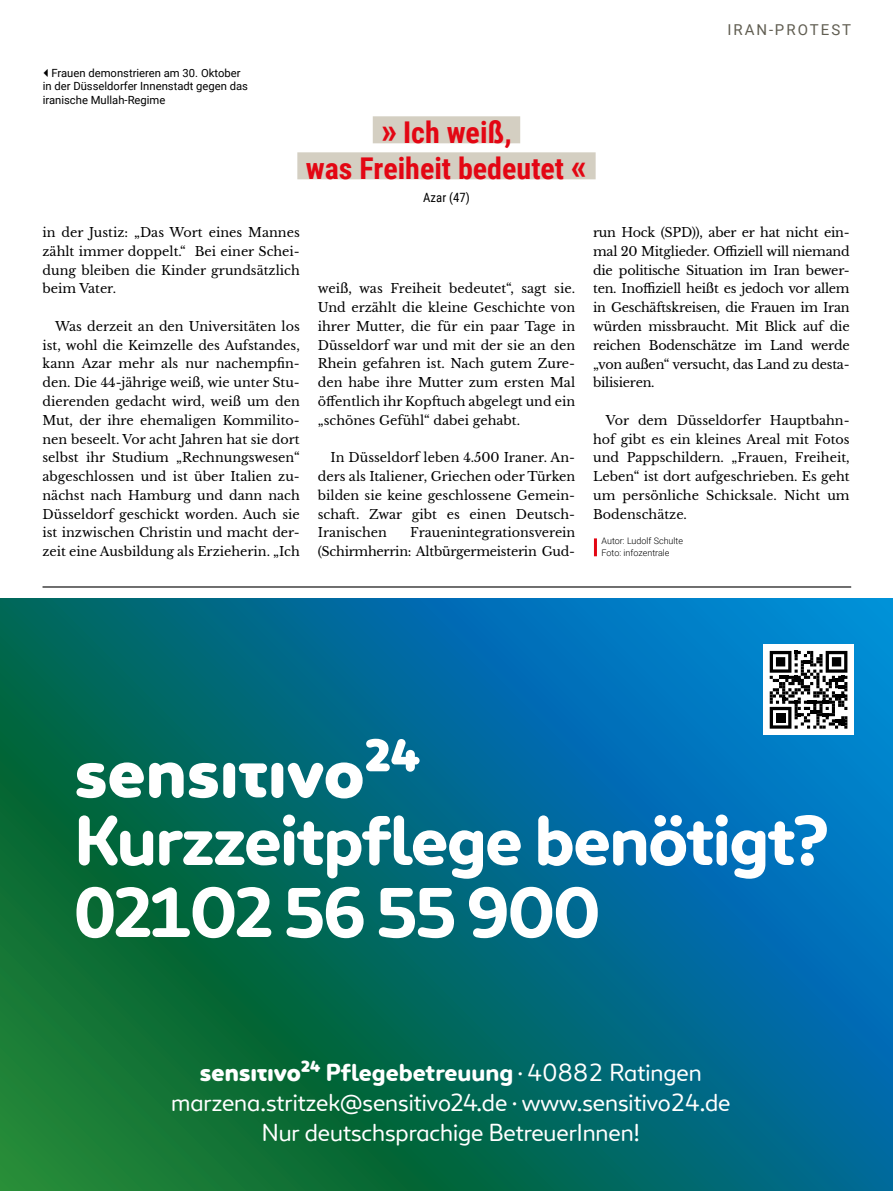
<style>
.page{position:relative;width:893px;height:1191px;background:#fff}
.page>*{position:absolute;margin:0;border:0;box-sizing:border-box;transform-origin:0 0}
.t1{font:700 64.5px/72px "sensitivo";letter-spacing:-.02em;color:#fff}
.t2{font:700 30px/36px "Roboto Condensed";color:#e30613;text-align:center}
.t3{font:22.5px "sensitivo";color:#fff}
.t4{font:700 22.5px "sensitivo";color:#fff}
.t5{font:15px "Roboto";letter-spacing:.135em;color:#615e52}
.t6{font:12.75px/18.8px "Libre Baskerville";color:#000;text-align:justify}
.t7{font:12.75px/18.8px "Libre Baskerville";letter-spacing:-.02em;color:#000;text-align:right}
.t8{font:12.75px "Roboto Condensed";color:#000}
.t9{font:11.25px/13.5px "Roboto";color:#000}
.t10{font:300 9px/12px "Roboto";color:#000}
.s1{font-size:36px}
.s2{font-weight:400}
</style>
<div class="page">
<hr style="left:594px;top:538px;width:3px;height:18px;background:#e30613">
<hr style="left:43px;top:586px;width:808px;height:1px;background:#000">
<div style="left:373px;top:116px;width:147px;height:27px;background:#d4cfc2"></div>
<div style="left:297px;top:152px;width:299px;height:27px;background:#d4cfc2"></div>
<svg style="left:0;top:599px;width:893px;height:592px;background:#036d79"></svg>
<div style="left:763px;top:644px;width:91px;height:91px;background:#fff"></div>
<svg style="left:770px;top:651px;width:77px;height:77px"></svg>
<div style="left:776px;top:713px;width:9px;height:9px;background:#000"></div>
<div style="left:201px;top:1060px;width:119px;height:21px;background:#086834"></div>
<svg style="left:76px;top:738px;width:344px;height:60px;background:#006869"></svg>
<p class="t9" style="left:43px;top:66px;width:207px;text-indent:9px">Frauen demonstrieren am 30. Oktober in der Düsseldorfer Innenstadt gegen das iranische Mullah-Regime</p>
<h2 class="t2" style="left:306px;top:114px;width:283px"><span class="s1">»</span> Ich weiß,<br>was Freiheit bedeutet <span class="s1">«</span></h2>
<p class="t8" style="left:423px;top:188px;width:48px">Azar (47)</p>
<p class="t5" style="left:727px;top:19px;width:125px">IRAN-PROTEST</p>
<p class="t6" style="left:43px;top:223px;width:259px">in der Justiz: „Das Wort eines Mannes zählt immer doppelt.“ Bei einer Schei&shy;dung bleiben die Kinder grundsätzlich beim Vater.</p>
<p class="t6" style="left:43px;top:317px;width:259px;text-indent:13px">Was derzeit an den Universitäten los ist, wohl die Keimzelle des Aufstandes, kann Azar mehr als nur nachempfin&shy;den. Die 44-jährige weiß, wie unter Stu&shy;dierenden gedacht wird, weiß um den Mut, der ihre ehemaligen Kommilito&shy;nen beseelt. Vor acht Jahren hat sie dort selbst ihr Studium „Rechnungswesen“ abgeschlossen und ist über Italien zu&shy;nächst nach Hamburg und dann nach Düsseldorf geschickt worden. Auch sie ist inzwischen Christin und macht der&shy;zeit eine Ausbildung als Erzieherin. „Ich</p>
<p class="t6" style="left:318px;top:279px;width:259px">weiß, was Freiheit bedeutet“, sagt sie.<br>Und erzählt die kleine Geschichte von ihrer Mutter, die für ein paar Tage in Düsseldorf war und mit der sie an den Rhein gefahren ist. Nach gutem Zure&shy;den habe ihre Mutter zum ersten Mal öffentlich ihr Kopftuch abgelegt und ein „schönes Gefühl“ dabei gehabt.</p>
<p class="t6" style="left:318px;top:448px;width:259px;text-indent:13px">In Düsseldorf leben 4.500 Iraner. An&shy;ders als Italiener, Griechen oder Türken bilden sie keine geschlossene Gemein&shy;schaft. Zwar gibt es einen Deutsch-Iranischen</p>
<p class="t7" style="left:318px;top:523px;width:259px">Frauenintegrationsverein (Schirmherrin: Altbürgermeisterin Gud-</p>
<p class="t6" style="left:593px;top:223px;width:258px">run Hock (SPD)), aber er hat nicht ein&shy;mal 20 Mitglieder. Offiziell will niemand die politische Situation im Iran bewer&shy;ten. Inoffiziell heißt es jedoch vor allem in Geschäftskreisen, die Frauen im Iran würden missbraucht. Mit Blick auf die reichen Bodenschätze im Land werde „von außen“ versucht, das Land zu desta&shy;bilisieren.</p>
<p class="t6" style="left:593px;top:411px;width:258px;text-indent:13px">Vor dem Düsseldorfer Hauptbahn&shy;hof gibt es ein kleines Areal mit Fotos und Pappschildern. „Frauen, Freiheit, Leben“ ist dort aufgeschrieben. Es geht um persönliche Schicksale. Nicht um Bodenschätze.</p>
<p class="t10" style="left:602px;top:534px;width:83px">Autor: Ludolf Schulte<br>Foto: infozentrale</p>
<h1 class="t1" style="left:74px;top:803px;width:755px">Kurzzeitpflege benötigt?<br>02102 56 55 900</h1>
<h3 class="t4" style="left:326px;top:1057px;width:377px">Pflegebetreuung<span class="s2">∙40882 Ratingen</span></h3>
<h3 class="t3" style="left:171px;top:1088px;width:561px">marzena.stritzek@sensitivo24.de∙www.sensitivo24.de</h3>
<h3 class="t3" style="left:262px;top:1118px;width:379px">Nur deutschsprachige BetreuerInnen!</h3>
</div>
